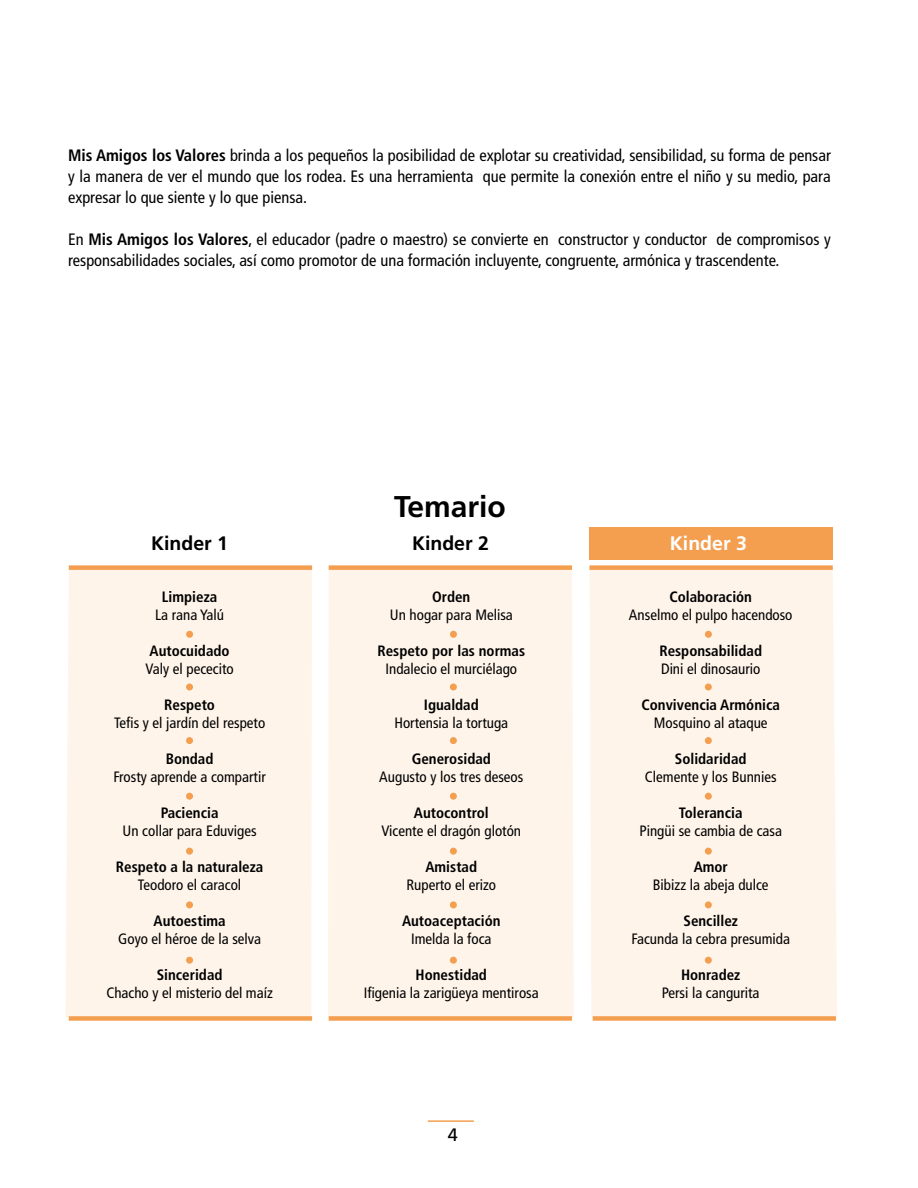
<style>
.page{position:relative;width:918px;height:1188px;background:#fff}
.page>*{position:absolute;margin:0;border:0;box-sizing:border-box;transform-origin:0 0}
.t1{font:700 30px "Frutiger";color:#000}
.t2{font:700 19.5px "Frutiger";color:#000}
.t3{font:700 19.5px "Frutiger";color:#fff}
.t4{font:18px "Frutiger";color:#000}
.t5{font:condensed 16.5px/21px "Frutiger";color:#000;text-align:justify}
.t6{font:condensed 15px "Frutiger";color:#000}
.t7{font:700 condensed 15px "Frutiger";color:#000}
.s1{font-weight:700}
</style>
<div class="page">
<hr style="left:428px;top:1120px;width:46px;height:2px;background:#f49f50">
<div style="left:589px;top:527px;width:244px;height:33px;background:#f49f50"></div>
<div style="left:65px;top:568px;width:247px;height:449px;background:#fef4ea"></div>
<div style="left:328px;top:568px;width:246px;height:449px;background:#fef4ea"></div>
<div style="left:589px;top:570px;width:248px;height:447px;background:#fef4ea"></div>
<div style="left:69px;top:565px;width:243px;height:5px;background:#f49f50"></div>
<div style="left:69px;top:1016px;width:243px;height:5px;background:#f49f50"></div>
<div style="left:329px;top:565px;width:243px;height:5px;background:#f49f50"></div>
<div style="left:329px;top:1016px;width:243px;height:5px;background:#f49f50"></div>
<div style="left:589px;top:565px;width:244px;height:5px;background:#f49f50"></div>
<div style="left:593px;top:1016px;width:243px;height:5px;background:#f49f50"></div>
<div style="left:186px;top:631px;width:7px;height:7px;background:#f49f50;border-radius:50%"></div>
<div style="left:186px;top:684px;width:7px;height:7px;background:#f49f50;border-radius:50%"></div>
<div style="left:186px;top:737px;width:7px;height:7px;background:#f49f50;border-radius:50%"></div>
<div style="left:186px;top:793px;width:7px;height:7px;background:#f49f50;border-radius:50%"></div>
<div style="left:186px;top:848px;width:7px;height:7px;background:#f49f50;border-radius:50%"></div>
<div style="left:186px;top:901px;width:7px;height:7px;background:#f49f50;border-radius:50%"></div>
<div style="left:186px;top:957px;width:7px;height:7px;background:#f49f50;border-radius:50%"></div>
<div style="left:450px;top:631px;width:7px;height:7px;background:#f49f50;border-radius:50%"></div>
<div style="left:450px;top:684px;width:7px;height:7px;background:#f49f50;border-radius:50%"></div>
<div style="left:450px;top:737px;width:7px;height:7px;background:#f49f50;border-radius:50%"></div>
<div style="left:450px;top:793px;width:7px;height:7px;background:#f49f50;border-radius:50%"></div>
<div style="left:450px;top:848px;width:7px;height:7px;background:#f49f50;border-radius:50%"></div>
<div style="left:450px;top:901px;width:7px;height:7px;background:#f49f50;border-radius:50%"></div>
<div style="left:450px;top:957px;width:7px;height:7px;background:#f49f50;border-radius:50%"></div>
<div style="left:705px;top:631px;width:7px;height:7px;background:#f49f50;border-radius:50%"></div>
<div style="left:705px;top:684px;width:7px;height:7px;background:#f49f50;border-radius:50%"></div>
<div style="left:705px;top:737px;width:7px;height:7px;background:#f49f50;border-radius:50%"></div>
<div style="left:705px;top:793px;width:7px;height:7px;background:#f49f50;border-radius:50%"></div>
<div style="left:705px;top:848px;width:7px;height:7px;background:#f49f50;border-radius:50%"></div>
<div style="left:705px;top:901px;width:7px;height:7px;background:#f49f50;border-radius:50%"></div>
<div style="left:705px;top:957px;width:7px;height:7px;background:#f49f50;border-radius:50%"></div>
<p class="t5" style="left:68px;top:145px;width:764px"><span class="s1">Mis Amigos los Valores</span> brinda a los pequeños la posibilidad de explotar su creatividad, sensibilidad, su forma de pensar y la manera de ver el mundo que los rodea. Es una herramienta que permite la conexión entre el niño y su medio, para expresar lo que siente y lo que piensa.</p>
<p class="t5" style="left:68px;top:229px;width:764px">En <span class="s1">Mis Amigos los Valores</span>, el educador (padre o maestro) se convierte en constructor y conductor de compromisos y responsabilidades sociales, así como promotor de una formación incluyente, congruente, armónica y trascendente.</p>
<h1 class="t1" style="left:394px;top:489px;width:113px">Temario</h1>
<h2 class="t2" style="left:151px;top:532px;width:78px">Kinder 1</h2>
<h2 class="t2" style="left:412px;top:532px;width:78px">Kinder 2</h2>
<h2 class="t3" style="left:670px;top:532px;width:78px">Kinder 3</h2>
<p class="t7" style="left:162px;top:588px;width:57px">Limpieza</p>
<p class="t6" style="left:155px;top:606px;width:71px">La rana Yalú</p>
<p class="t7" style="left:150px;top:642px;width:82px">Autocuidado</p>
<p class="t6" style="left:145px;top:660px;width:90px">Valy el pececito</p>
<p class="t7" style="left:164px;top:696px;width:52px">Respeto</p>
<p class="t6" style="left:114px;top:714px;width:153px">Tefis y el jardín del respeto</p>
<p class="t7" style="left:166px;top:750px;width:49px">Bondad</p>
<p class="t6" style="left:113px;top:768px;width:154px">Frosty aprende a compartir</p>
<p class="t7" style="left:161px;top:804px;width:59px">Paciencia</p>
<p class="t6" style="left:123px;top:822px;width:136px">Un collar para Eduviges</p>
<p class="t7" style="left:116px;top:858px;width:149px">Respeto a la naturaleza</p>
<p class="t6" style="left:138px;top:876px;width:105px">Teodoro el caracol</p>
<p class="t7" style="left:154px;top:912px;width:74px">Autoestima</p>
<p class="t6" style="left:118px;top:930px;width:144px">Goyo el héroe de la selva</p>
<p class="t7" style="left:157px;top:966px;width:67px">Sinceridad</p>
<p class="t6" style="left:106px;top:984px;width:168px">Chacho y el misterio del maíz</p>
<p class="t7" style="left:432px;top:588px;width:40px">Orden</p>
<p class="t6" style="left:390px;top:606px;width:124px">Un hogar para Melisa</p>
<p class="t7" style="left:377px;top:642px;width:149px">Respeto por las normas</p>
<p class="t6" style="left:386px;top:660px;width:133px">Indalecio el murciélago</p>
<p class="t7" style="left:424px;top:696px;width:57px">Igualdad</p>
<p class="t6" style="left:394px;top:714px;width:115px">Hortensia la tortuga</p>
<p class="t7" style="left:412px;top:750px;width:81px">Generosidad</p>
<p class="t6" style="left:379px;top:768px;width:146px">Augusto y los tres deseos</p>
<p class="t7" style="left:414px;top:804px;width:76px">Autocontrol</p>
<p class="t6" style="left:382px;top:822px;width:141px">Vicente el dragón glotón</p>
<p class="t7" style="left:425px;top:858px;width:53px">Amistad</p>
<p class="t6" style="left:406px;top:876px;width:91px">Ruperto el erizo</p>
<p class="t7" style="left:402px;top:912px;width:100px">Autoaceptación</p>
<p class="t6" style="left:411px;top:930px;width:82px">Imelda la foca</p>
<p class="t7" style="left:416px;top:966px;width:73px">Honestidad</p>
<p class="t6" style="left:364px;top:984px;width:176px">Ifigenia la zarigüeya mentirosa</p>
<p class="t4" style="left:448px;top:1124px;width:12px">4</p>
<p class="t7" style="left:669px;top:588px;width:84px">Colaboración</p>
<p class="t6" style="left:629px;top:606px;width:165px">Anselmo el pulpo hacendoso</p>
<p class="t7" style="left:659px;top:642px;width:104px">Responsabilidad</p>
<p class="t6" style="left:661px;top:660px;width:101px">Dini el dinosaurio</p>
<p class="t7" style="left:642px;top:696px;width:140px">Convivencia Armónica</p>
<p class="t6" style="left:654px;top:714px;width:115px">Mosquino al ataque</p>
<p class="t7" style="left:675px;top:750px;width:73px">Solidaridad</p>
<p class="t6" style="left:645px;top:768px;width:133px">Clemente y los Bunnies</p>
<p class="t7" style="left:679px;top:804px;width:65px">Tolerancia</p>
<p class="t6" style="left:640px;top:822px;width:144px">Pingüi se cambia de casa</p>
<p class="t7" style="left:694px;top:858px;width:36px">Amor</p>
<p class="t6" style="left:653px;top:876px;width:117px">Bibizz la abeja dulce</p>
<p class="t7" style="left:684px;top:912px;width:56px">Sencillez</p>
<p class="t6" style="left:631px;top:930px;width:160px">Facunda la cebra presumida</p>
<p class="t7" style="left:681px;top:966px;width:61px">Honradez</p>
<p class="t6" style="left:662px;top:984px;width:99px">Persi la cangurita</p>
</div>
